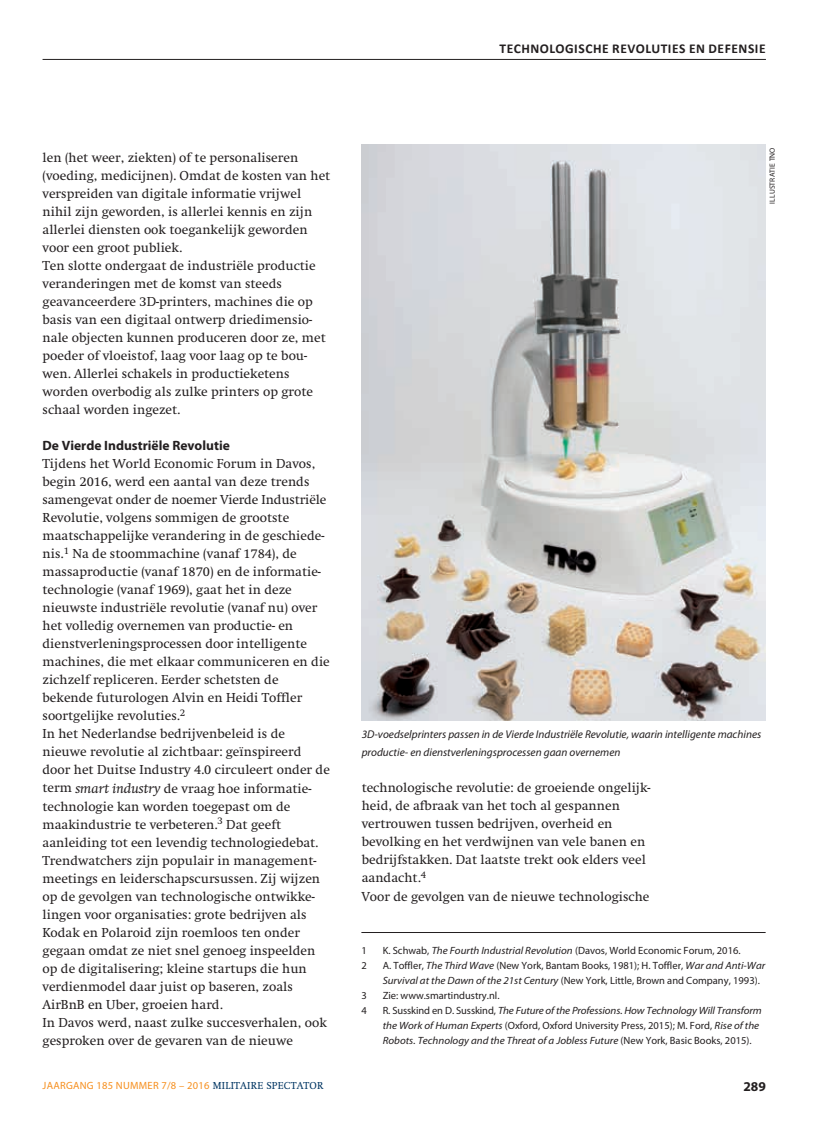
<style>
.page{position:relative;width:817px;height:1136px;background:#fff}
.page>*{position:absolute;margin:0;border:0;box-sizing:border-box;transform-origin:0 0}
.t1{font:13.5px/18px "Swift";color:#231f20}
.t2{font:700 13.5px "Calibri";letter-spacing:.04em;color:#231f20}
.t3{font:700 13.5px "Myriad Pro";color:#231f20}
.t4{font:italic 11.25px/18px "Myriad Pro";color:#231f20}
.t5{font:10.5px/15px "Myriad Pro";color:#231f20}
.t6{font:italic 10.5px/15px "Myriad Pro";letter-spacing:-.01em;color:#231f20;scale:1.05 1}
.t7{font:10.5px "Myriad Pro";letter-spacing:.025em;color:#f68f1e}
.t8{font:7.5px "Myriad Pro";letter-spacing:.02em;color:#231f20}
.s1{font-style:italic}
.s2{font-style:normal}
.s3{font-family:"Swift";color:#003562}
</style>
<div class="page">
<hr style="left:43px;top:59px;width:722px;height:1px;background:#231f20">
<img style="left:361px;top:145px;width:404px;height:575px">
<hr style="left:361px;top:932px;width:404px;height:1px;background:#231f20">
<p class="t2" style="left:499px;top:40px;width:267px">TECHNOLOGISCHE REVOLUTIES EN DEFENSIE</p>
<p class="t1" style="left:43px;top:149px;width:289px">len (het weer, ziekten) of te personaliseren (voeding, medicijnen). Omdat de kosten van het verspreiden van digitale informatie vrijwel nihil zijn geworden, is allerlei kennis en zijn allerlei diensten ook toegankelijk geworden voor een groot publiek.<br>Ten slotte ondergaat de industriële productie veranderingen met de komst van steeds geavanceerdere 3D-printers, machines die op basis van een digitaal ontwerp driedimensio&shy;nale objecten kunnen produceren door ze, met poeder of vloeistof, laag voor laag op te bou&shy;wen. Allerlei schakels in productieketens worden overbodig als zulke printers op grote schaal worden ingezet.</p>
<p class="t3" style="left:43px;top:438px;width:189px">De Vierde Industriële Revolutie</p>
<p class="t1" style="left:43px;top:455px;width:289px">Tijdens het World Economic Forum in Davos, begin 2016, werd een aantal van deze trends samengevat onder de noemer Vierde Industriële Revolutie, volgens sommigen de grootste maatschappelijke verandering in de geschiede&shy;nis.<sup>1</sup> Na de stoommachine (vanaf 1784), de massaproductie (vanaf 1870) en de informatie&shy;technologie (vanaf 1969), gaat het in deze nieuwste industriële revolutie (vanaf nu) over het volledig overnemen van productie- en dienstverleningsprocessen door intelligente machines, die met elkaar communiceren en die zichzelf repliceren. Eerder schetsten de bekende futurologen Alvin en Heidi Toffler soortgelijke revoluties.<sup>2<br></sup>In het Nederlandse bedrijvenbeleid is de nieuwe revolutie al zichtbaar: geïnspireerd door het Duitse Industry 4.0 circuleert onder de term <span class="s1">smart industry</span> de vraag hoe informatie&shy;technologie kan worden toegepast om de maakindustrie te verbeteren.<sup>3</sup> Dat geeft aanleiding tot een levendig technologiedebat.<br>Trendwatchers zijn populair in management&shy;meetings en leiderschapscursussen. Zij wijzen op de gevolgen van technologische ontwikke&shy;lingen voor organisaties: grote bedrijven als Kodak en Polaroid zijn roemloos ten onder gegaan omdat ze niet snel genoeg inspeelden op de digitalisering; kleine startups die hun verdienmodel daar juist op baseren, zoals AirBnB en Uber, groeien hard.<br>In Davos werd, naast zulke succesverhalen, ook gesproken over de gevaren van de nieuwe</p>
<p class="t8" style="left:768px;top:204px;width:58px;rotate:-90deg">ILLUSTRATIE TNO</p>
<p class="t4" style="left:361px;top:725px;width:401px">3D-voedselprinters passen in de Vierde Industriële Revolutie, waarin intelligente machines productie- en dienstverleningsprocessen gaan overnemen</p>
<p class="t1" style="left:361px;top:779px;width:290px">technologische revolutie: de groeiende ongelijk&shy;heid, de afbraak van het toch al gespannen vertrouwen tussen bedrijven, overheid en bevolking en het verdwijnen van vele banen en bedrijfstakken. Dat laatste trekt ook elders veel aandacht.<sup>4<br></sup>Voor de gevolgen van de nieuwe technologische</p>
<p class="t5" style="left:361px;top:943px;width:7px">1</p>
<p class="t5" style="left:382px;top:943px;width:359px">K. Schwab, <span class="s1">The Fourth Industrial Revolution</span> (Davos, World Economic Forum, 2016.</p>
<p class="t5" style="left:361px;top:958px;width:7px">2</p>
<p class="t5" style="left:382px;top:958px;width:384px">A. Toffler, <span class="s1">The Third Wave</span> (New York, Bantam Books, 1981); H. Toffler, <span class="s1">War and Anti-War<br>Survival at the Dawn of the 21st Century</span> (New York, Little, Brown and Company, 1993).</p>
<p class="t5" style="left:361px;top:988px;width:7px">3</p>
<p class="t5" style="left:382px;top:988px;width:118px">Zie: www.smartindustry.nl.</p>
<p class="t5" style="left:361px;top:1003px;width:7px">4</p>
<p class="t6" style="left:382px;top:1003px;width:362px"><span class="s2">R. Susskind en D. Susskind,</span> The Future of the Professions. How Technology Will Transform the Work of Human Experts <span class="s2">(Oxford, Oxford University Press, 2015); M. Ford,</span> Rise of the<br>Robots. Technology and the Threat of a Jobless Future <span class="s2">(New York, Basic Books, 2015).</span></p>
<p class="t7" style="left:43px;top:1079px;width:282px">JAARGANG 185 NUMMER 7/8 – 2016 <span class="s3">MILITAIRE SPECTATOR</span></p>
<p class="t3" style="left:743px;top:1078px;width:24px">289</p>
</div>
